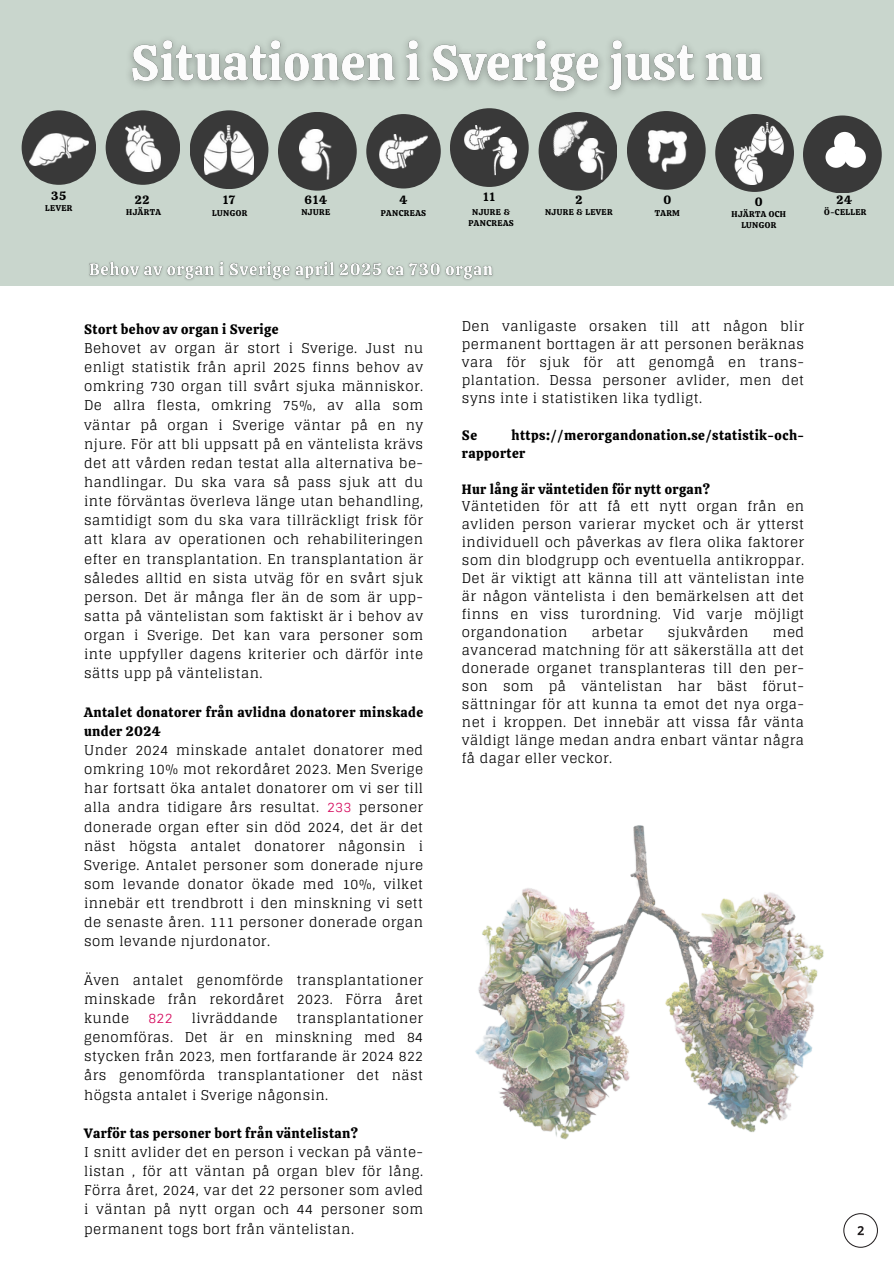
<style>
.page{position:relative;width:894px;height:1264px;background:#fff}
.page>*{position:absolute;margin:0;border:0;box-sizing:border-box;transform-origin:0 0}
.t1{font:13.5px/19.2px "Glegoo";letter-spacing:.03em;color:#000}
.t2{font:13.5px/18px "Calistoga";letter-spacing:.03em;color:#000}
.t3{font:13.5px "Glegoo";color:#d50d5f}
.t4{font:11.85px "Calistoga";letter-spacing:.05em;color:#000}
.t5{font:8.4px/11.1px "Calistoga";letter-spacing:.05em;color:#000;text-align:center}
.s1{font-family:"Calistoga"}
.s2{color:#d50d5f}
</style>
<div class="page">
<div style="left:0;top:0;width:893px;height:285px;background:#c9d6cd"></div>
<div style="left:190px;top:110px;width:78px;height:79px;background:#393939;border-radius:50%"></div>
<img style="left:204px;top:125px;width:50px;height:50px">
<div style="left:278px;top:112px;width:78px;height:79px;background:#393939;border-radius:50%"></div>
<div style="left:450px;top:108px;width:78px;height:79px;background:#393939;border-radius:50%"></div>
<div style="left:538px;top:112px;width:79px;height:79px;background:#393939;border-radius:50%"></div>
<div style="left:22px;top:110px;width:74px;height:75px;background:#393939;border-radius:50%"></div>
<img style="left:29px;top:133px;width:59px;height:33px">
<div style="left:106px;top:110px;width:74px;height:75px;background:#393939;border-radius:50%"></div>
<img style="left:126px;top:125px;width:34px;height:47px">
<img style="left:464px;top:125px;width:36px;height:25px">
<img style="left:299px;top:129px;width:33px;height:51px">
<img style="left:489px;top:138px;width:27px;height:41px">
<div style="left:802px;top:115px;width:79px;height:78px;background:#393939;border-radius:50%"></div>
<div style="left:825px;top:147px;width:21px;height:21px;background:#fff;border-radius:50%"></div>
<div style="left:833px;top:132px;width:22px;height:21px;background:#fff;border-radius:50%"></div>
<div style="left:844px;top:147px;width:21px;height:21px;background:#fff;border-radius:50%"></div>
<svg style="left:843px;top:1213px;width:34px;height:34px"></svg>
<div style="left:715px;top:114px;width:78px;height:78px;background:#393939;border-radius:50%"></div>
<img style="left:545px;top:115px;width:50px;height:42px">
<img style="left:578px;top:139px;width:30px;height:46px">
<div style="left:626px;top:111px;width:79px;height:79px;background:#393939;border-radius:50%"></div>
<img style="left:648px;top:130px;width:38px;height:42px">
<img style="left:734px;top:147px;width:28px;height:38px">
<img style="left:751px;top:123px;width:31px;height:31px">
<img style="left:475px;top:825px;width:349px;height:315px">
<div style="left:366px;top:114px;width:74px;height:74px;background:#393939;border-radius:50%"></div>
<img style="left:379px;top:135px;width:48px;height:33px">
<img style="left:129px;top:39px;width:635px;height:58px">
<img style="left:89px;top:261px;width:404px;height:20px">
<p class="t4" style="left:51px;top:188px;width:17px">35</p>
<p class="t5" style="left:45px;top:202px;width:29px">LEVER</p>
<p class="t4" style="left:135px;top:192px;width:16px">22</p>
<p class="t5" style="left:126px;top:206px;width:36px">HJÄRTA</p>
<p class="t4" style="left:222px;top:192px;width:14px">17</p>
<p class="t5" style="left:212px;top:207px;width:36px">LUNGOR</p>
<p class="t4" style="left:304px;top:192px;width:24px">614</p>
<h4 class="t5" style="left:301px;top:206px;width:30px">NJURE</h4>
<p class="t4" style="left:399px;top:192px;width:9px">4</p>
<p class="t5" style="left:381px;top:207px;width:47px">PANCREAS</p>
<p class="t4" style="left:483px;top:189px;width:14px">11</p>
<p class="t5" style="left:468px;top:206px;width:47px">NJURE &amp;<br>PANCREAS</p>
<p class="t4" style="left:575px;top:192px;width:8px">2</p>
<p class="t5" style="left:545px;top:206px;width:69px">NJURE &amp; LEVER</p>
<p class="t4" style="left:663px;top:192px;width:9px">0</p>
<p class="t5" style="left:654px;top:207px;width:27px">TARM</p>
<p class="t4" style="left:754px;top:194px;width:9px">0</p>
<p class="t5" style="left:731px;top:208px;width:56px">HJÄRTA OCH<br>LUNGOR</p>
<p class="t4" style="left:836px;top:192px;width:17px">24</p>
<p class="t5" style="left:824px;top:207px;width:44px">Ö-CELLER</p>
<p class="t1" style="left:84px;top:319px;width:340px"><span class="s1">Stort behov av organ i Sverige<br></span>Behovet av organ är stort i Sverige. Just nu enligt statistik från april 2025 finns behov av omkring 730 organ till svårt sjuka människor.<br>De allra flesta, omkring 75%, av alla som väntar på organ i Sverige väntar på en ny njure. För att bli uppsatt på en väntelista krävs det att vården redan testat alla alternativa be&shy;handlingar. Du ska vara så pass sjuk att du inte förväntas överleva länge utan behandling, samtidigt som du ska vara tillräckligt frisk för att klara av operationen och rehabiliteringen efter en transplantation. En transplantation är således alltid en sista utväg för en svårt sjuk person. Det är många fler än de som är upp&shy;satta på väntelistan som faktiskt är i behov av organ i Sverige. Det kan vara personer som inte uppfyller dagens kriterier och därför inte sätts upp på väntelistan.</p>
<p class="t1" style="left:84px;top:702px;width:340px"><span class="s1">Antalet donatorer från avlidna donatorer minskade under 2024<br></span>Under 2024 minskade antalet donatorer med omkring 10% mot rekordåret 2023. Men Sverige har fortsatt öka antalet donatorer om vi ser till alla andra tidigare års resultat. <span class="s2">233</span> personer donerade organ efter sin död 2024, det är det näst högsta antalet donatorer någonsin i Sverige. Antalet personer som donerade njure som levande donator ökade med 10%, vilket innebär ett trendbrott i den minskning vi sett de senaste åren. 111 personer donerade organ som levande njurdonator.</p>
<p class="t1" style="left:84px;top:970px;width:340px;text-align:justify">Även antalet genomförde transplantationer minskade från rekordåret 2023. Förra året kunde</p>
<p class="t1" style="left:84px;top:1008px;width:340px;text-align:justify;text-indent:212px">transplantationer genomföras. Det är en minskning med 84 stycken från 2023, men fortfarande är 2024 822 års genomförda transplantationer det näst högsta antalet i Sverige någonsin.</p>
<p class="t1" style="left:84px;top:1123px;width:340px"><span class="s1">Varför tas personer bort från väntelistan?<br></span>I snitt avlider det en person i veckan på vänte&shy;listan , för att väntan på organ blev för lång.<br>Förra året, 2024, var det 22 personer som avled i väntan på nytt organ och 44 personer som permanent togs bort från väntelistan.</p>
<p class="t3" style="left:148px;top:1010px;width:26px">822</p>
<p class="t1" style="left:192px;top:1008px;width:87px">livräddande</p>
<p class="t1" style="left:462px;top:317px;width:343px;line-height:18px;text-align:justify">Den vanligaste orsaken till att någon blir permanent borttagen är att personen beräknas vara för sjuk för att genomgå en trans&shy;plantation. Dessa personer avlider, men det syns inte i statistiken lika tydligt.</p>
<p class="t2" style="left:462px;top:426px;width:17px">Se</p>
<p class="t2" style="left:462px;top:426px;width:343px;text-indent:50px">https://merorgandonation.se/statistik-och&shy;rapporter</p>
<p class="t1" style="left:462px;top:480px;width:343px;line-height:17.9px"><span class="s1">Hur lång är väntetiden för nytt organ?<br></span>Väntetiden för att få ett nytt organ från en avliden person varierar mycket och är ytterst individuell och påverkas av flera olika faktorer som din blodgrupp och eventuella antikroppar.<br>Det är viktigt att känna till att väntelistan inte är någon väntelista i den bemärkelsen att det finns en viss turordning. Vid varje möjligt organdonation</p>
<p class="t1" style="left:591px;top:623px;width:53px">arbetar</p>
<p class="t1" style="left:667px;top:623px;width:82px">sjukvården</p>
<p class="t1" style="left:462px;top:623px;width:343px;line-height:18px;text-align:justify;text-indent:311px">med avancerad matchning för att säkerställa att det donerade organet transplanteras till den per&shy;son som på väntelistan har bäst förut&shy;sättningar för att kunna ta emot det nya orga&shy;net i kroppen. Det innebär att vissa får vänta väldigt länge medan andra enbart väntar några få dagar eller veckor.</p>
</div>
